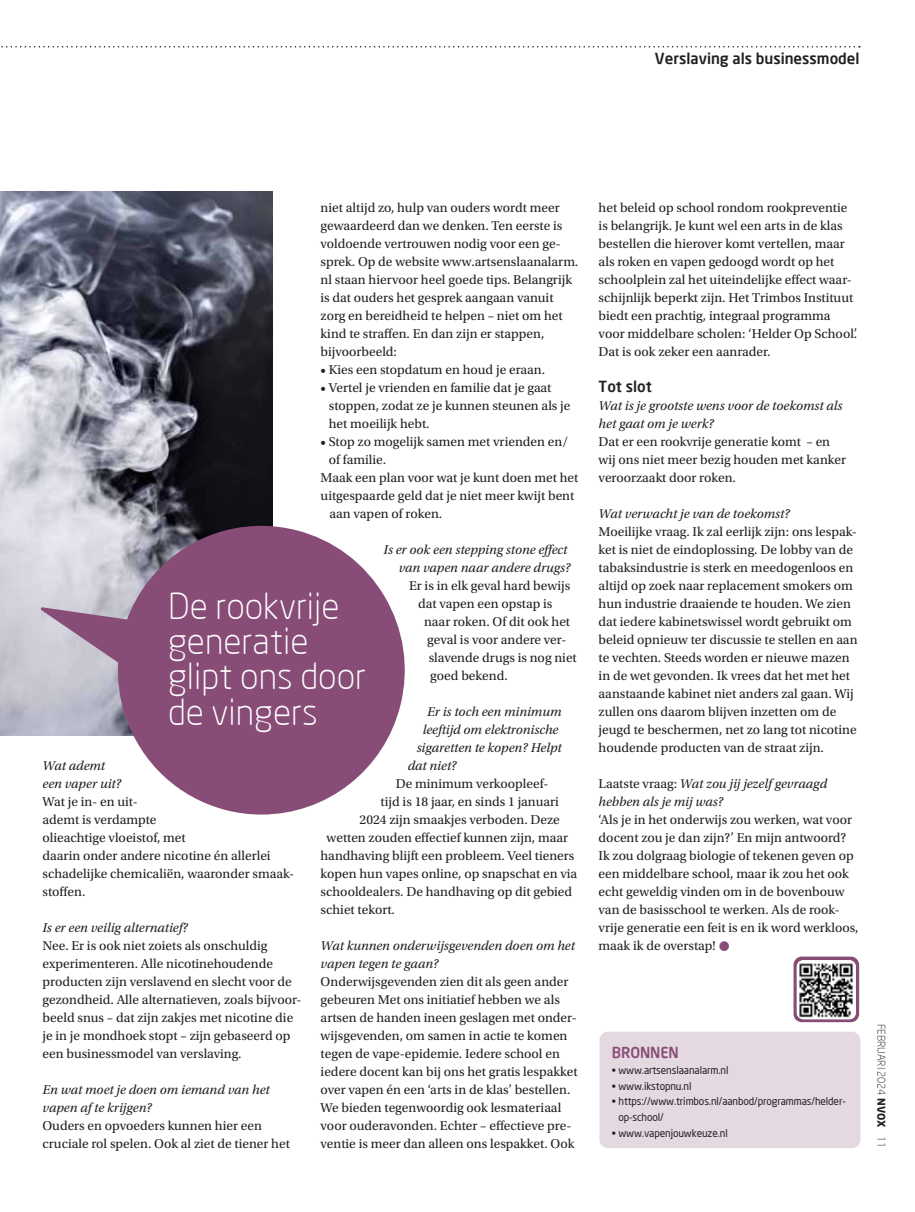
<style>
.page{position:relative;width:915px;height:1212px;background:#fff}
.page>*{position:absolute;margin:0;border:0;box-sizing:border-box;transform-origin:0 0}
.t1{font:300 35.4px/35.4px "Neo Sans";color:#fff}
.t2{font:500 15px "Neo Sans";color:#231f20}
.t3{font:500 15px "Neo Sans";letter-spacing:-.01em;color:#884d77;scale:.96 1}
.t4{font:13.5px/18px "Utopia Std";color:#231f20}
.t5{font:italic 13.5px/18px "Utopia Std";color:#231f20}
.t6{font:10.5px/15.8px "Neo Sans";letter-spacing:-.01em;color:#231f20;scale:.96 1}
.t7{font:300 10.5px "Neo Sans";color:#231f20}
.s1{font-style:normal}
.s2{font-weight:700}
</style>
<div class="page">
<svg style="left:1px;top:46px;width:858px;height:2px"></svg>
<img style="left:0;top:191px;width:272px;height:544px">
<svg style="left:41px;top:526px;width:364px;height:288px;fill:#884d77"></svg>
<div style="left:599px;top:1032px;width:261px;height:116px;background:#e5d9e1;border-radius:9px"></div>
<svg style="left:793px;top:956px;width:65px;height:66px"></svg>
<img style="left:796px;top:960px;width:59px;height:59px">
<p class="t2" style="left:654px;top:49px;width:206px">Verslaving als businessmodel</p>
<p class="t4" style="left:320px;top:199px;width:259px">niet altijd zo, hulp van ouders wordt meer gewaardeerd dan we denken. Ten eerste is voldoende vertrouwen nodig voor een ge&shy;sprek. Op de website www.artsenslaanalarm. nl staan hiervoor heel goede tips. Belangrijk is dat ouders het gesprek aangaan vanuit zorg en bereidheid te helpen – niet om het kind te straffen. En dan zijn er stappen, bijvoorbeeld:</p>
<p class="t4" style="left:320px;top:361px;width:226px">• Kies een stopdatum en houd je eraan.</p>
<p class="t4" style="left:329px;top:379px;width:243px;text-indent:-8px">• Vertel je vrienden en familie dat je gaat stoppen, zodat ze je kunnen steunen als je het moeilijk hebt.</p>
<p class="t4" style="left:320px;top:433px;width:249px">• Stop zo mogelijk samen met vrienden en/</p>
<p class="t4" style="left:329px;top:451px;width:59px">of familie.</p>
<p class="t4" style="left:320px;top:469px;width:259px">Maak een plan voor wat je kunt doen met het</p>
<p class="t4" style="left:320px;top:487px;width:255px">uitgespaarde geld dat je niet meer kwijt bent</p>
<p class="t4" style="left:329px;top:505px;width:114px">aan vapen of roken.</p>
<p class="t5" style="left:383px;top:541px;width:188px;text-align:right">Is er ook een stepping stone effect van vapen naar andere drugs?</p>
<p class="t4" style="left:409px;top:577px;width:162px">Er is in elk geval hard bewijs</p>
<p class="t4" style="left:418px;top:595px;width:136px">dat vapen een opstap is</p>
<p class="t4" style="left:424px;top:613px;width:147px">naar roken. Of dit ook het</p>
<p class="t4" style="left:427px;top:631px;width:141px">geval is voor andere ver-</p>
<p class="t4" style="left:428px;top:649px;width:149px">slavende drugs is nog niet</p>
<p class="t4" style="left:430px;top:667px;width:79px">goed bekend.</p>
<p class="t5" style="left:427px;top:703px;width:136px">Er is toch een minimum</p>
<p class="t5" style="left:422px;top:721px;width:137px">leeftijd om elektronische</p>
<p class="t5" style="left:416px;top:739px;width:146px">sigaretten te kopen? Helpt</p>
<p class="t5" style="left:407px;top:757px;width:50px">dat niet?</p>
<p class="t4" style="left:395px;top:775px;width:154px">De minimum verkoopleef-</p>
<p class="t4" style="left:380px;top:793px;width:180px">tijd is 18 jaar, en sinds 1 januari</p>
<p class="t4" style="left:359px;top:811px;width:202px">2024 zijn smaakjes verboden. Deze</p>
<p class="t4" style="left:326px;top:829px;width:243px">wetten zouden effectief kunnen zijn, maar</p>
<p class="t4" style="left:320px;top:847px;width:255px">handhaving blijft een probleem. Veel tieners</p>
<p class="t4" style="left:320px;top:865px;width:258px">kopen hun vapes online, op snapschat en via</p>
<p class="t4" style="left:320px;top:883px;width:253px">schooldealers. De handhaving op dit gebied</p>
<p class="t4" style="left:320px;top:901px;width:76px">schiet tekort.</p>
<p class="t5" style="left:320px;top:937px;width:256px">Wat kunnen onderwijsgevenden doen om het vapen tegen te gaan?</p>
<p class="t4" style="left:320px;top:973px;width:258px">Onderwijsgevenden zien dit als geen ander gebeuren Met ons initiatief hebben we als artsen de handen ineen geslagen met onder&shy;wijsgevenden, om samen in actie te komen tegen de vape-epidemie. Iedere school en iedere docent kan bij ons het gratis lespakket over vapen én een ‘arts in de klas’ bestellen.<br>We bieden tegenwoordig ook lesmateriaal voor ouderavonden. Echter – effectieve pre&shy;ventie is meer dan alleen ons lespakket. Ook</p>
<h1 class="t1" style="left:168px;top:588px;width:199px">De rookvrije generatie glipt ons door de vingers</h1>
<p class="t5" style="left:43px;top:757px;width:80px">Wat ademt een vaper uit?</p>
<p class="t4" style="left:43px;top:793px;width:253px">Wat je in- en uit-<br>ademt is verdampte<br>olieachtige vloeistof, met<br>daarin onder andere nicotine én allerlei schadelijke chemicaliën, waaronder smaak&shy;stoffen.</p>
<p class="t5" style="left:43px;top:919px;width:147px">Is er een veilig alternatief?</p>
<p class="t4" style="left:43px;top:937px;width:260px">Nee. Er is ook niet zoiets als onschuldig experimenteren. Alle nicotinehoudende producten zijn verslavend en slecht voor de gezondheid. Alle alternatieven, zoals bijvoor&shy;beeld snus – dat zijn zakjes met nicotine die je in je mondhoek stopt – zijn gebaseerd op een businessmodel van verslaving.</p>
<p class="t5" style="left:43px;top:1081px;width:228px">En wat moet je doen om iemand van het vapen af te krijgen?</p>
<p class="t4" style="left:43px;top:1117px;width:249px">Ouders en opvoeders kunnen hier een cruciale rol spelen. Ook al ziet de tiener het</p>
<p class="t4" style="left:598px;top:199px;width:260px">het beleid op school rondom rookpreventie is belangrijk. Je kunt wel een arts in de klas bestellen die hierover komt vertellen, maar als roken en vapen gedoogd wordt op het schoolplein zal het uiteindelijke effect waar&shy;schijnlijk beperkt zijn. Het Trimbos Instituut biedt een prachtig, integraal programma voor middelbare scholen: ‘Helder Op School’.<br>Dat is ook zeker een aanrader.</p>
<p class="t2" style="left:598px;top:377px;width:55px">Tot slot</p>
<p class="t5" style="left:598px;top:397px;width:245px">Wat is je grootste wens voor de toekomst als het gaat om je werk?</p>
<p class="t4" style="left:598px;top:433px;width:249px">Dat er een rookvrije generatie komt – en wij ons niet meer bezig houden met kanker veroorzaakt door roken.</p>
<p class="t5" style="left:598px;top:505px;width:192px">Wat verwacht je van de toekomst?</p>
<p class="t4" style="left:598px;top:523px;width:260px">Moeilijke vraag. Ik zal eerlijk zijn: ons lespak&shy;ket is niet de eindoplossing. De lobby van de tabaksindustrie is sterk en meedogenloos en altijd op zoek naar replacement smokers om hun industrie draaiende te houden. We zien dat iedere kabinetswissel wordt gebruikt om beleid opnieuw ter discussie te stellen en aan te vechten. Steeds worden er nieuwe mazen in de wet gevonden. Ik vrees dat het met het aanstaande kabinet niet anders zal gaan. Wij zullen ons daarom blijven inzetten om de jeugd te beschermen, net zo lang tot nicotine houdende producten van de straat zijn.</p>
<p class="t5" style="left:598px;top:775px;width:230px"><span class="s1">Laatste vraag:</span> Wat zou jij jezelf gevraagd hebben als je mij was?</p>
<p class="t4" style="left:598px;top:811px;width:261px">‘Als je in het onderwijs zou werken, wat voor docent zou je dan zijn?’ En mijn antwoord?<br>Ik zou dolgraag biologie of tekenen geven op een middelbare school, maar ik zou het ook echt geweldig vinden om in de bovenbouw van de basisschool te werken. Als de rook&shy;vrije generatie een feit is en ik word werkloos, maak ik de overstap!</p>
<p class="t3" style="left:611px;top:1043px;width:71px">BRONNEN</p>
<p class="t6" style="left:611px;top:1062px;width:123px">• www.artsenslaanalarm.nl</p>
<p class="t6" style="left:611px;top:1078px;width:84px">• www.ikstopnu.nl</p>
<p class="t6" style="left:618px;top:1093px;width:238px;text-indent:-7px">• https://www.trimbos.nl/aanbod/programmas/helder&shy;op-school/</p>
<p class="t6" style="left:611px;top:1125px;width:122px">• www.vapenjouwkeuze.nl</p>
<p class="t7" style="left:887px;top:1024px;width:126px;rotate:90deg">FEBRUARI 2024 <span class="s2">NVOX</span> 11</p>
</div>
